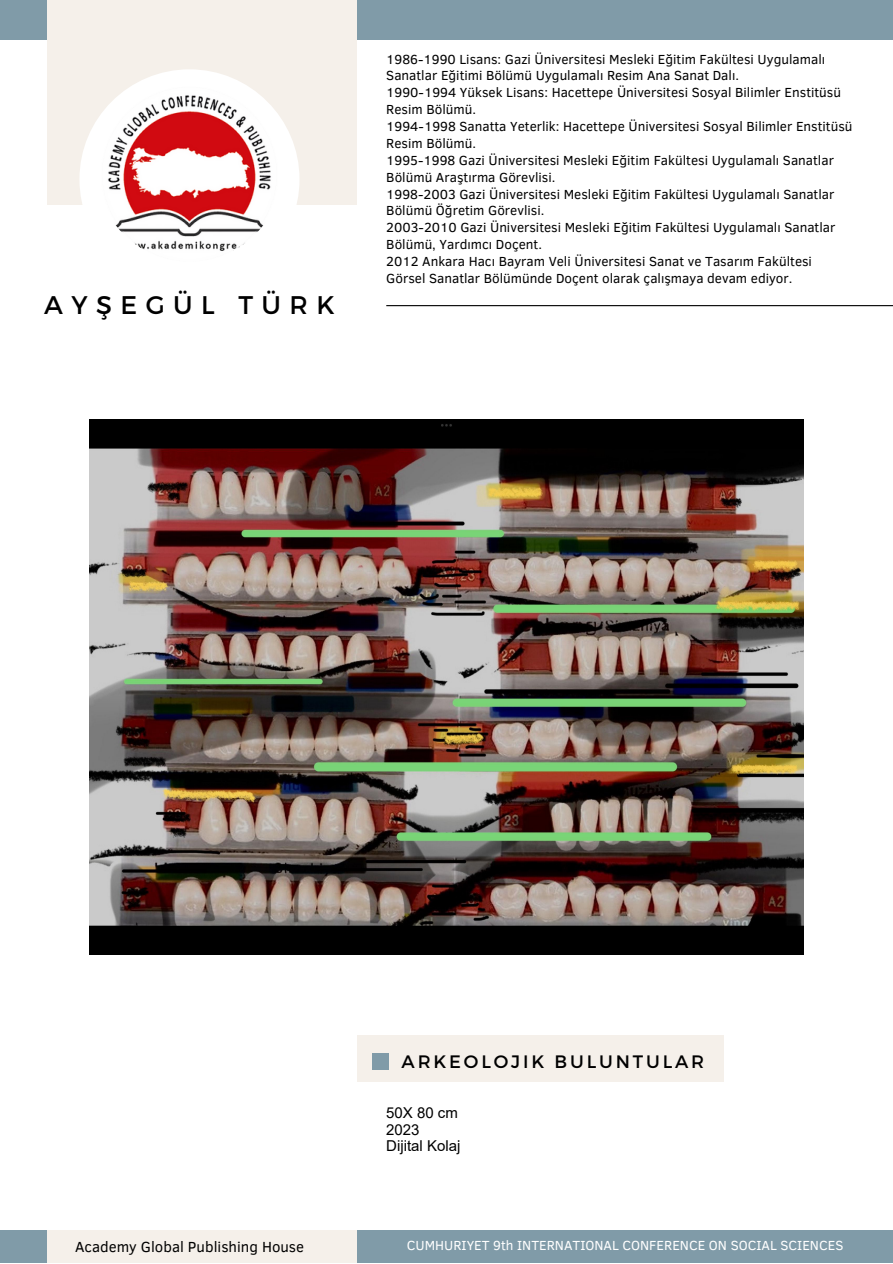
<style>
.page{position:relative;width:893px;height:1264px;background:#fff}
.page>*{position:absolute;margin:0;border:0;box-sizing:border-box;transform-origin:0 0}
.t1{font:25.5px "Montserrat";letter-spacing:.33em;color:#000}
.t2{font:18px "Montserrat";letter-spacing:.16em;color:#000}
.t3{font:15px "Clear Sans";color:#000}
.t4{font:15px/16.6px "Arial";color:#000}
.t5{font:13.5px/16.8px "Clear Sans";color:#000}
.t6{font:13.5px "Clear Sans";color:#fff}
</style>
<div class="page">
<div style="left:0;top:1230px;width:892px;height:32px;background:#809ba8"></div>
<div style="left:0;top:0;width:892px;height:40px;background:#809ba8"></div>
<div style="left:47px;top:1230px;width:310px;height:32px;background:#f5f0ea"></div>
<div style="left:47px;top:0;width:310px;height:205px;background:#f5f0ea"></div>
<div style="left:79px;top:69px;width:220px;height:220px;background:#fff;border-radius:50%"></div>
<img style="left:97px;top:76px;width:185px;height:186px;border-radius:50%">
<hr style="left:386px;top:305px;width:506px;height:1px;background:#000">
<div style="left:357px;top:1035px;width:366px;height:46px;background:#f5f0ea"></div>
<div style="left:372px;top:1053px;width:16px;height:16px;background:#809ba8"></div>
<img style="left:89px;top:419px;width:714px;height:535px">
<p class="t1" style="left:44px;top:288px;width:292px">AYŞEGÜL TÜRK</p>
<p class="t5" style="left:386px;top:50px;width:440px">1986-1990 Lisans: Gazi Üniversitesi Mesleki Eğitim Fakültesi Uygulamalı<br>Sanatlar Eğitimi Bölümü Uygulamalı Resim Ana Sanat Dalı.</p>
<p class="t5" style="left:386px;top:83px;width:456px">1990-1994 Yüksek Lisans: Hacettepe Üniversitesi Sosyal Bilimler Enstitüsü<br>Resim Bölümü.</p>
<p class="t5" style="left:386px;top:117px;width:467px">1994-1998 Sanatta Yeterlik: Hacettepe Üniversitesi Sosyal Bilimler Enstitüsü<br>Resim Bölümü.</p>
<p class="t5" style="left:386px;top:151px;width:449px">1995-1998 Gazi Üniversitesi Mesleki Eğitim Fakültesi Uygulamalı Sanatlar<br>Bölümü Araştırma Görevlisi.</p>
<p class="t5" style="left:386px;top:185px;width:449px">1998-2003 Gazi Üniversitesi Mesleki Eğitim Fakültesi Uygulamalı Sanatlar<br>Bölümü Öğretim Görevlisi.</p>
<p class="t5" style="left:386px;top:218px;width:450px">2003-2010 Gazi Üniversitesi Mesleki Eğitim Fakültesi Uygulamalı Sanatlar<br>Bölümü, Yardımcı Doçent.</p>
<p class="t5" style="left:386px;top:252px;width:427px">2012 Ankara Hacı Bayram Veli Üniversitesi Sanat ve Tasarım Fakültesi</p>
<p class="t5" style="left:386px;top:269px;width:407px">Görsel Sanatlar Bölümünde Doçent olarak çalışmaya devam ediyor.</p>
<p class="t2" style="left:401px;top:1049px;width:304px">ARKEOLOJIK BULUNTULAR</p>
<p class="t4" style="left:386px;top:1104px;width:76px">50X 80 cm<br>2023<br>Dijital Kolaj</p>
<p class="t3" style="left:75px;top:1235px;width:230px">Academy Global Publishing House</p>
<p class="t6" style="left:407px;top:1235px;width:438px">CUMHURIYET 9th INTERNATIONAL CONFERENCE ON SOCIAL SCIENCES</p>
</div>
